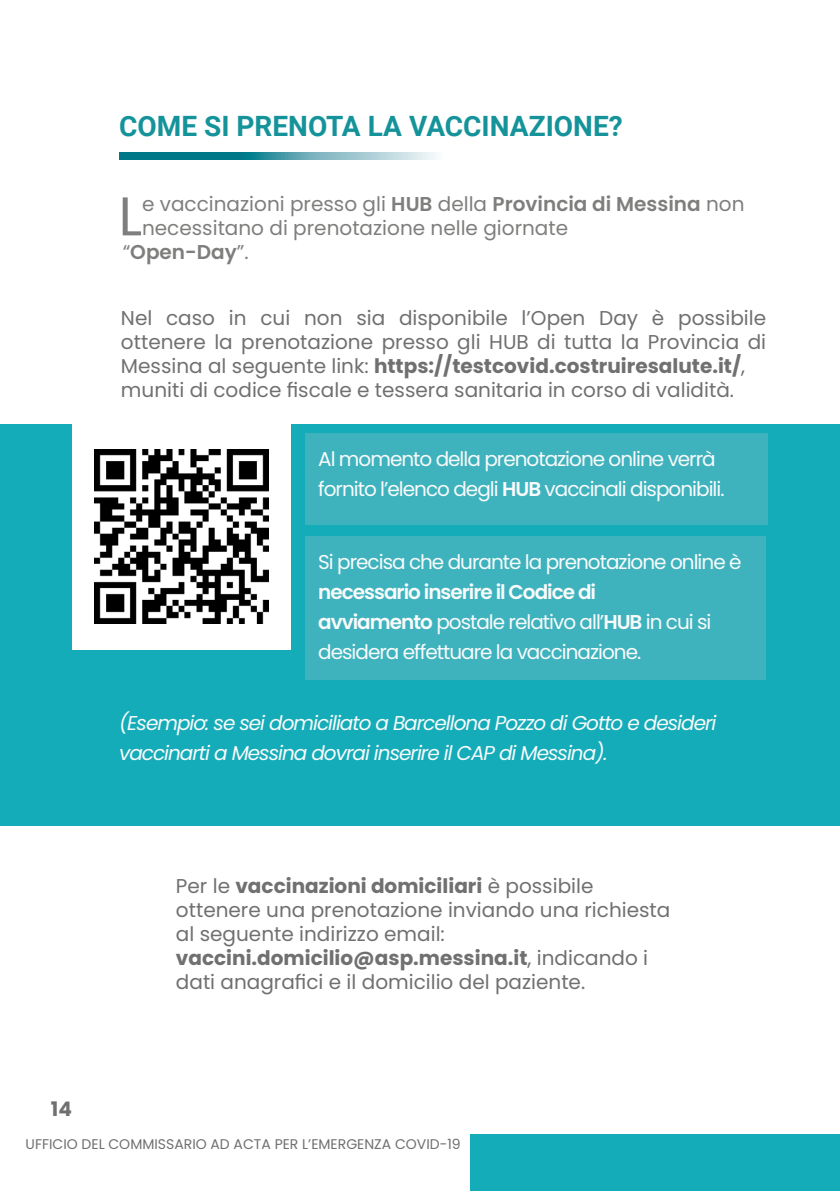
<style>
.page{position:relative;width:840px;height:1191px;background:#fff}
.page>*{position:absolute;margin:0;border:0;box-sizing:border-box;transform-origin:0 0}
.Stile_di_paragrafo_1{font:54.4px "Poppins";color:#7e7f7d}
.t1{font:700 28px "Roboto";color:#15939a}
.t2{font:20px/24px "Poppins";color:#6f706f;text-align:justify}
.t3{font:20px/30px "Poppins";letter-spacing:-.05em;color:#f9fafa}
.t4{font:italic 20px/30px "Poppins";letter-spacing:-.05em;color:#f9fafa}
.Stile_di_paragrafo_1-2{font:20px "Poppins";color:#7e7f7d}
.Stile_di_paragrafo_1-3{font:600 20px "Poppins";color:#7e7f7d}
.t5{font:700 20px "Poppins";color:#6f706f}
.t6{font:14px "Poppins";color:#6f706f}
.s1{font-weight:600}
.s2{font-weight:400}
.s3{font-weight:700}
</style>
<div class="page">
<div style="left:470px;top:1134px;width:369px;height:57px;background:#15acb9"></div>
<div style="left:0;top:425px;width:839px;height:401px;background:#15acb9"></div>
<div style="left:72px;top:411px;width:218px;height:239px;background:#fff"></div>
<img style="left:94px;top:449px;width:174px;height:174px">
<div style="left:305px;top:536px;width:460px;height:143px;background:#3eb3be"></div>
<div style="left:305px;top:433px;width:462px;height:92px;background:#3eb3be"></div>
<svg style="left:119px;top:153px;width:317px;height:6px;background:#52a1ae"></svg>
<p class="t1" style="left:119px;top:106px;width:505px">COME SI PRENOTA LA VACCINAZIONE?</p>
<p class="Stile_di_paragrafo_1" style="left:118px;top:185px;width:25px">L</p>
<p class="Stile_di_paragrafo_1-2" style="left:142px;top:193px;width:603px">e vaccinazioni presso gli <span class="s1">HUB</span> della <span class="s1">Provincia di Messina</span> non</p>
<p class="Stile_di_paragrafo_1-2" style="left:142px;top:217px;width:427px">necessitano di prenotazione nelle giornate</p>
<p class="Stile_di_paragrafo_1-3" style="left:123px;top:241px;width:127px"><span class="s2">“</span>Open-Day<span class="s2">”.</span></p>
<p class="t2" style="left:121px;top:306px;width:646px">Nel caso in cui non sia disponibile l’Open Day è possibile ottenere la prenotazione presso gli HUB di tutta la Provincia di Messina al seguente link: <span class="s3">https://testcovid.costruiresalute.it/</span>,</p>
<p class="t2" style="left:121px;top:378px;width:614px">muniti di codice fiscale e tessera sanitaria in corso di validità.</p>
<p class="t3" style="left:318px;top:444px;width:408px">Al momento della prenotazione online verrà fornito l’elenco degli <span class="s1">HUB</span> vaccinali disponibili.</p>
<p class="t3" style="left:318px;top:546px;width:424px">Si precisa che durante la prenotazione online è <span class="s1">necessario inserire il Codice di</span></p>
<p class="t3" style="left:318px;top:606px;width:394px"><span class="s1">avviamento</span> postale relativo all’<span class="s1">HUB</span> in cui si desidera effettuare la vaccinazione.</p>
<p class="t4" style="left:119px;top:708px;width:598px">(Esempio: se sei domiciliato a Barcellona Pozzo di Gotto e desideri vaccinarti a Messina dovrai inserire il CAP di Messina).</p>
<p class="t5" style="left:51px;top:1097px;width:23px">14</p>
<p class="t2" style="left:176px;top:874px;width:495px;text-align:left">Per le <span class="s3">vaccinazioni domiciliari</span> è possibile ottenere una prenotazione inviando una richiesta al seguente indirizzo email: <span class="s3">vaccini.domicilio@asp.messina.it</span>, indicando i dati anagrafici e il domicilio del paziente.</p>
<p class="t6" style="left:26px;top:1136px;width:436px">UFFICIO DEL COMMISSARIO AD ACTA PER L’EMERGENZA COVID-19</p>
</div>
